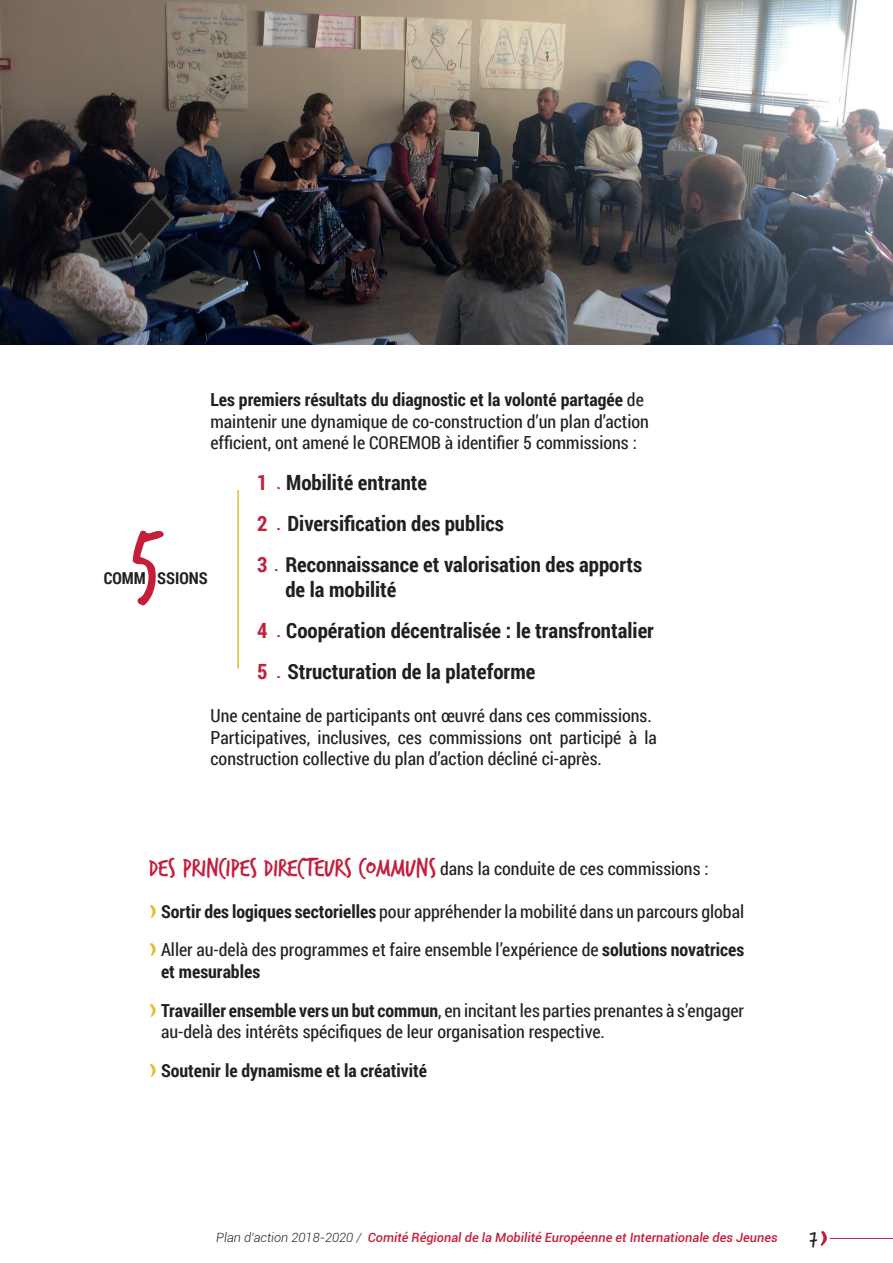
<style>
.page{position:relative;width:893px;height:1263px;background:#fff}
.page>*{position:absolute;margin:0;border:0;box-sizing:border-box;transform-origin:0 0}
.t1{font:90px "Trash Hand";color:#c31f3d}
.t2{font:700 21px/41px "Roboto Condensed";color:#231f20}
.t3{font:21px "Trash Hand";color:#231f20}
.t4{font:18px/21.6px "Roboto Condensed";color:#231f20}
.t5{font:700 18px/38.5px "Roboto Condensed";color:#231f20}
.t6{font:700 16.5px "Roboto Condensed";color:#231f20}
.t7{font:italic 500 12.75px "Roboto";color:#c31f3d}
.s1{font-weight:700}
.s2{color:#c31f3d}
.s3{font-family:"Trash Hand";font-weight:400;font-size:27px;color:#c31f3d}
.s4{font-family:"Trash Hand";font-size:27px;color:#c31f3d}
.s5{font-family:"Lion 2";font-size:13.5px;color:#dfbf2d}
.s6{font-family:"Lion 2";font-weight:400;font-size:13.5px;color:#dfbf2d}
.s7{font-weight:400}
.s8{font-weight:300;color:#231f20}
</style>
<div class="page">
<svg style="left:820px;top:1231px;width:7px;height:15px"></svg>
<hr style="left:830px;top:1238px;width:63px;height:1px;background:#c31f3d">
<hr style="left:237px;top:490px;width:2px;height:179px;background:#dfbf2d">
<img style="left:0;top:0;width:893px;height:344px">
<p class="t4" style="left:210px;top:388px;width:440px"><span class="s1">Les premiers résultats du diagnostic et la volonté partagée</span> de maintenir une dynamique de co-construction d’un plan d’action efficient, ont amené le COREMOB à identifier 5 commissions :</p>
<p class="t2" style="left:257px;top:462px;width:386px"><span class="s2">1</span> <span class="s3">.</span> Mobilité entrante<br><span class="s2">2</span> <span class="s3">.</span> Diversification des publics<br><span class="s2">3</span> <span class="s3">.</span> Reconnaissance et valorisation des apports</p>
<p class="t2" style="left:257px;top:569px;width:398px;text-indent:28px">de la mobilité<br><span class="s2">4</span> <span class="s3">.</span> Coopération décentralisée : le transfrontalier<br><span class="s2">5</span> <span class="s3">.</span> Structuration de la plateforme</p>
<p class="t4" style="left:210px;top:704px;width:448px">Une centaine de participants ont œuvré dans ces commissions.<br>Participatives, inclusives, ces commissions ont participé à la construction collective du plan d’action décliné ci-après.</p>
<h1 class="t1" style="left:131px;top:514px;width:32px">5</h1>
<p class="t6" style="left:104px;top:567px;width:106px">COMM I SSIONS</p>
<p class="t4" style="left:149px;top:857px;width:561px"><span class="s4">DES PRINCIPES DIRECTEURS COMMUNS</span> dans la conduite de ces commissions :</p>
<p class="t4" style="left:149px;top:891px;width:597px;line-height:38.5px"><span class="s5">A</span> <span class="s1">Sortir des logiques sectorielles</span> pour appréhender la mobilité dans un parcours global<br><span class="s5">A</span> Aller au-delà des programmes et faire ensemble l’expérience de <span class="s1">solutions novatrices</span></p>
<p class="t5" style="left:149px;top:952px;width:597px;text-indent:12px">et mesurables<br><span class="s6">A</span> Travailler ensemble vers un but commun<span class="s7">, en incitant les parties prenantes à s’engager</span></p>
<p class="t4" style="left:149px;top:1012px;width:458px;line-height:38.5px;text-indent:12px">au-delà des intérêts spécifiques de leur organisation respective.<br><span class="s5">A</span> <span class="s1">Soutenir le dynamisme et la créativité</span></p>
<p class="t7" style="left:216px;top:1228px;width:563px"><span class="s8">Plan d’action 2018-2020 /</span> Comité Régional de la Mobilité Européenne et Internationale des Jeunes</p>
<p class="t3" style="left:809px;top:1228px;width:9px">7</p>
</div>
